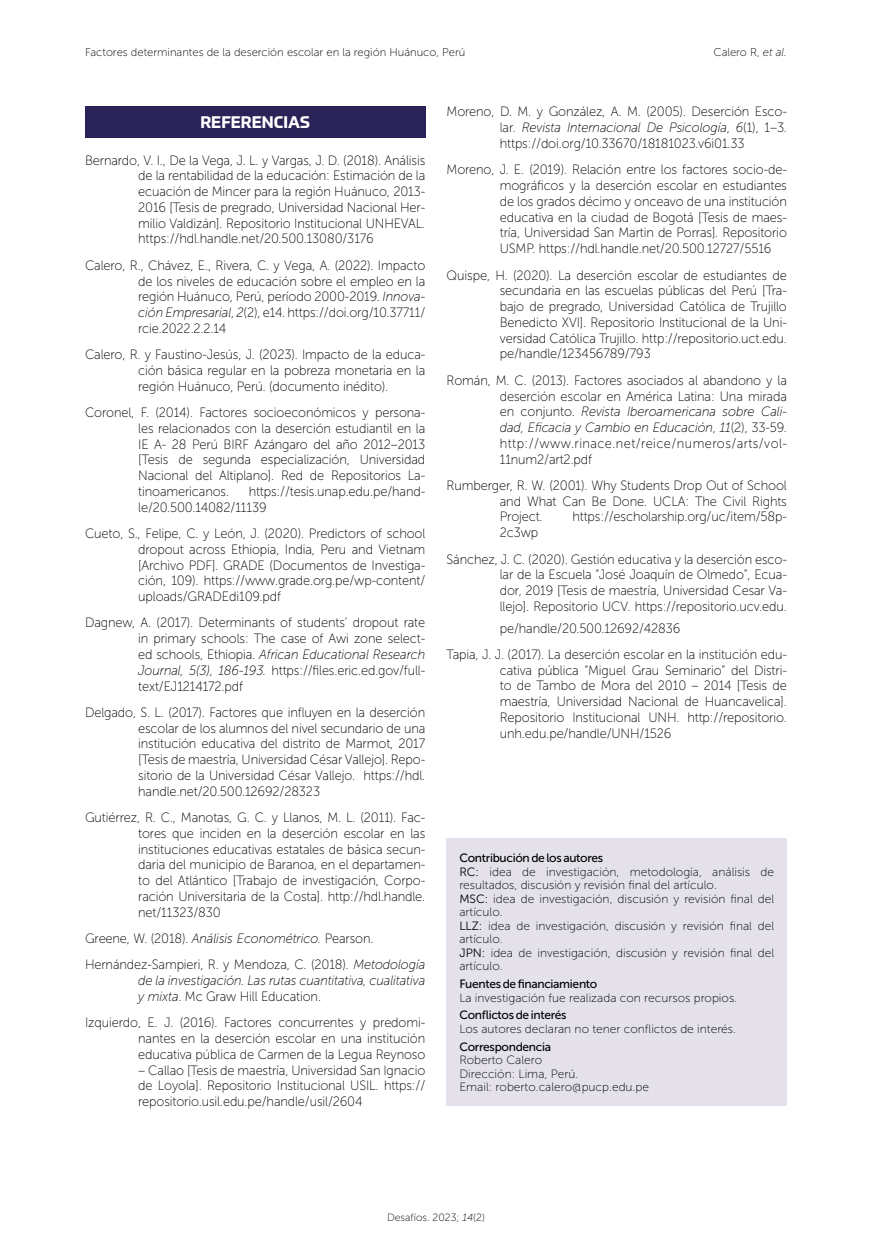
<style>
.page{position:relative;width:872px;height:1255px;background:#fff}
.page>*{position:absolute;margin:0;border:0;box-sizing:border-box;transform-origin:0 0}
.t1{font:700 16.5px "Prometo";color:#fff}
.t2{font:13.5px/15.8px "Museo Sans 100";letter-spacing:-.01em;color:#000;text-align:justify;scale:.95 1}
.t3{font:italic 13.5px/15.8px "Museo Sans 100";letter-spacing:-.01em;color:#000;scale:.95 1}
.t4{font:12px/13.5px "Museo Sans 100";color:#000}
.t5{font:12px "Museo Sans 500";letter-spacing:-.025em;color:#000}
.t6{font:11.25px "Museo Sans 100";color:#000}
.t7{font:10.5px "Museo Sans 100";color:#000}
.s1{font-style:italic}
.s2{font-style:normal}
.s3{font-family:"Museo Sans 300"}
</style>
<div class="page">
<div style="left:85px;top:106px;width:340px;height:32px;background:#292358"></div>
<div style="left:446px;top:838px;width:341px;height:268px;background:#e4e1eb"></div>
<p class="t6" style="left:85px;top:46px;width:382px">Factores determinantes de la deserción escolar en la región Huánuco, Perú</p>
<p class="t6" style="left:713px;top:46px;width:75px">Calero R, <span class="s1">et al.</span></p>
<p class="t1" style="left:200px;top:111px;width:111px">REFERENCIAS</p>
<p class="t2" style="left:138px;top:152px;width:304px;text-indent:-53px">Bernardo, V. I., De la Vega, J. L. y Vargas, J. D. (2018). Análisis de la rentabilidad de la educación: Estimación de la ecuación de Mincer para la región Huánuco, 2013- 2016 [Tesis de pregrado, Universidad Nacional Her&shy;milio Valdizán]. Repositorio Institucional UNHEVAL. https://hdl.handle.net/20.500.13080/3176</p>
<p class="t2" style="left:138px;top:257px;width:304px;text-indent:-53px">Calero, R., Chávez, E., Rivera, C. y Vega, A. (2022). Impacto de los niveles de educación sobre el empleo en la región Huánuco, Perú, período 2000-2019. <span class="s1">Innova&shy;ción Empresarial</span>, <span class="s1">2</span>(2), e14. https://doi.org/10.37711/ rcie.2022.2.2.14</p>
<p class="t2" style="left:138px;top:347px;width:304px;text-indent:-53px">Calero, R. y Faustino-Jesús, J. (2023). Impacto de la educa&shy;ción básica regular en la pobreza monetaria en la región Huánuco, Perú. (documento inédito).</p>
<p class="t2" style="left:138px;top:405px;width:304px;text-indent:-53px">Coronel, F. (2014). Factores socioeconómicos y persona&shy;les relacionados con la deserción estudiantil en la IE A- 28 Perú BIRF Azángaro del año 2012–2013 [Tesis de segunda especialización, Universidad Nacional del Altiplano]. Red de Repositorios La&shy;tinoamericanos.</p>
<p class="t2" style="left:138px;top:483px;width:304px;text-indent:110px">https://tesis.unap.edu.pe/hand&shy;le/20.500.14082/11139</p>
<p class="t2" style="left:138px;top:525px;width:304px;text-indent:-53px">Cueto, S., Felipe, C. y León, J. (2020). Predictors of school dropout across Ethiopia, India, Peru and Vietnam [Archivo PDF]. GRADE (Documentos de Investiga&shy;ción, 109). https://www.grade.org.pe/wp-content/ uploads/GRADEdi109.pdf</p>
<p class="t2" style="left:138px;top:615px;width:304px;text-indent:-53px">Dagnew, A. (2017). Determinants of students’ dropout rate in primary schools: The case of Awi zone select&shy;ed schools, Ethiopia. <span class="s1">African Educational Research Journal, 5(3), 186-193.</span> https://files.eric.ed.gov/full&shy;text/EJ1214172.pdf</p>
<p class="t2" style="left:138px;top:704px;width:304px;text-indent:-53px">Delgado, S. L. (2017). Factores que influyen en la deserción escolar de los alumnos del nivel secundario de una institución educativa del distrito de Marmot, 2017 [Tesis de maestría, Universidad César Vallejo]. Repo&shy;sitorio de la Universidad César Vallejo. https://hdl. handle.net/20.500.12692/28323</p>
<p class="t2" style="left:138px;top:809px;width:304px;text-indent:-53px">Gutiérrez, R. C., Manotas, G. C. y Llanos, M. L. (2011). Fac&shy;tores que inciden en la deserción escolar en las instituciones educativas estatales de básica secun&shy;daria del municipio de Baranoa, en el departamen&shy;to del Atlántico [Trabajo de investigación, Corpo&shy;ración Universitaria de la Costa]. http://hdl.handle. net/11323/830</p>
<p class="t2" style="left:85px;top:925px;width:360px;line-height:26.4px">Greene, W. (2018). <span class="s1">Análisis Econométrico.</span> Pearson.<br>Hernández-Sampieri, R. y Mendoza, C. (2018). <span class="s1">Metodología</span></p>
<p class="t3" style="left:138px;top:972px;width:304px">de la investigación. Las rutas cuantitativa, cualitativa y mixta<span class="s2">. Mc Graw Hill Education.</span></p>
<p class="t2" style="left:138px;top:1014px;width:304px;text-indent:-53px">Izquierdo, E. J. (2016). Factores concurrentes y predomi&shy;nantes en la deserción escolar en una institución educativa pública de Carmen de la Legua Reynoso</p>
<p class="t2" style="left:138px;top:1062px;width:304px">– Callao [Tesis de maestría, Universidad San Ignacio de Loyola]. Repositorio Institucional USIL. https:// repositorio.usil.edu.pe/handle/usil/2604</p>
<p class="t2" style="left:500px;top:104px;width:304px;text-indent:-53px">Moreno, D. M. y González, A. M. (2005). Deserción Esco&shy;lar. <span class="s1">Revista Internacional De Psicología</span>, <span class="s1">6</span>(1), 1–3. https://doi.org/10.33670/18181023.v6i01.33</p>
<p class="t2" style="left:500px;top:162px;width:304px;text-indent:-53px">Moreno, J. E. (2019). Relación entre los factores socio-de&shy;mográficos y la deserción escolar en estudiantes de los grados décimo y onceavo de una institución educativa en la ciudad de Bogotá [Tesis de maes&shy;tría, Universidad San Martin de Porras]. Repositorio USMP. https://hdl.handle.net/20.500.12727/5516</p>
<p class="t2" style="left:500px;top:267px;width:304px;text-indent:-53px">Quispe, H. (2020). La deserción escolar de estudiantes de secundaria en las escuelas públicas del Perú [Tra&shy;bajo de pregrado, Universidad Católica de Trujillo Benedicto XVI]. Repositorio Institucional de la Uni&shy;versidad Católica Trujillo. http://repositorio.uct.edu. pe/handle/123456789/793</p>
<p class="t2" style="left:500px;top:372px;width:304px;text-indent:-53px">Román, M. C. (2013). Factores asociados al abandono y la deserción escolar en América Latina: Una mirada en conjunto. <span class="s1">Revista Iberoamericana sobre Cali&shy;dad, Eficacia y Cambio en Educación</span>, <span class="s1">11</span>(2), 33-59. http://www.rinace.net/reice/numeros/arts/vol-11num2/art2.pdf</p>
<p class="t2" style="left:500px;top:477px;width:304px;text-indent:-53px">Rumberger, R. W. (2001). Why Students Drop Out of School and What Can Be Done. UCLA: The Civil Rights Project.</p>
<p class="t2" style="left:572px;top:509px;width:227px">https://escholarship.org/uc/item/58p-</p>
<p class="t2" style="left:446px;top:519px;width:360px;line-height:26.4px;text-indent:53px">2c3wp<br>Sánchez, J. C. (2020). Gestión educativa y la deserción esco-</p>
<p class="t2" style="left:500px;top:567px;width:304px">lar de la Escuela “José Joaquín de Olmedo”, Ecua&shy;dor, 2019 [Tesis de maestría, Universidad Cesar Va&shy;llejo]. Repositorio UCV. https://repositorio.ucv.edu.</p>
<p class="t2" style="left:446px;top:614px;width:360px;line-height:26.4px;text-indent:53px">pe/handle/20.500.12692/42836<br>Tapia, J. J. (2017). La deserción escolar en la institución edu-</p>
<p class="t2" style="left:500px;top:662px;width:304px">cativa pública “Miguel Grau Seminario” del Distri&shy;to de Tambo de Mora del 2010 – 2014 [Tesis de maestría, Universidad Nacional de Huancavelica].<br>Repositorio Institucional UNH. http://repositorio. unh.edu.pe/handle/UNH/1526</p>
<p class="t5" style="left:459px;top:851px;width:145px">Contribución de los autores</p>
<p class="t4" style="left:459px;top:865px;width:316px"><span class="s3">RC:</span> idea de investigación, metodología, análisis de resultados, discusión y revisión final del artículo.<br><span class="s3">MSC:</span> idea de investigación, discusión y revisión final del artículo.<br><span class="s3">LLZ:</span> idea de investigación, discusión y revisión final del artículo.<br><span class="s3">JPN:</span> idea de investigación, discusión y revisión final del artículo.</p>
<p class="t5" style="left:459px;top:977px;width:139px">Fuentes de financiamiento</p>
<p class="t4" style="left:459px;top:990px;width:279px">La investigación fue realizada con recursos propios.</p>
<p class="t5" style="left:459px;top:1008px;width:109px">Conflictos de interés</p>
<p class="t4" style="left:459px;top:1022px;width:278px">Los autores declaran no tener conflictos de interés.</p>
<p class="t5" style="left:459px;top:1039px;width:93px">Correspondencia</p>
<p class="t4" style="left:459px;top:1053px;width:191px">Roberto Calero<br>Dirección: Lima, Perú.<br>Email: roberto.calero@pucp.edu.pe</p>
<p class="t7" style="left:387px;top:1211px;width:99px">Desafíos. 2023; <span class="s1">14</span>(2)</p>
</div>
